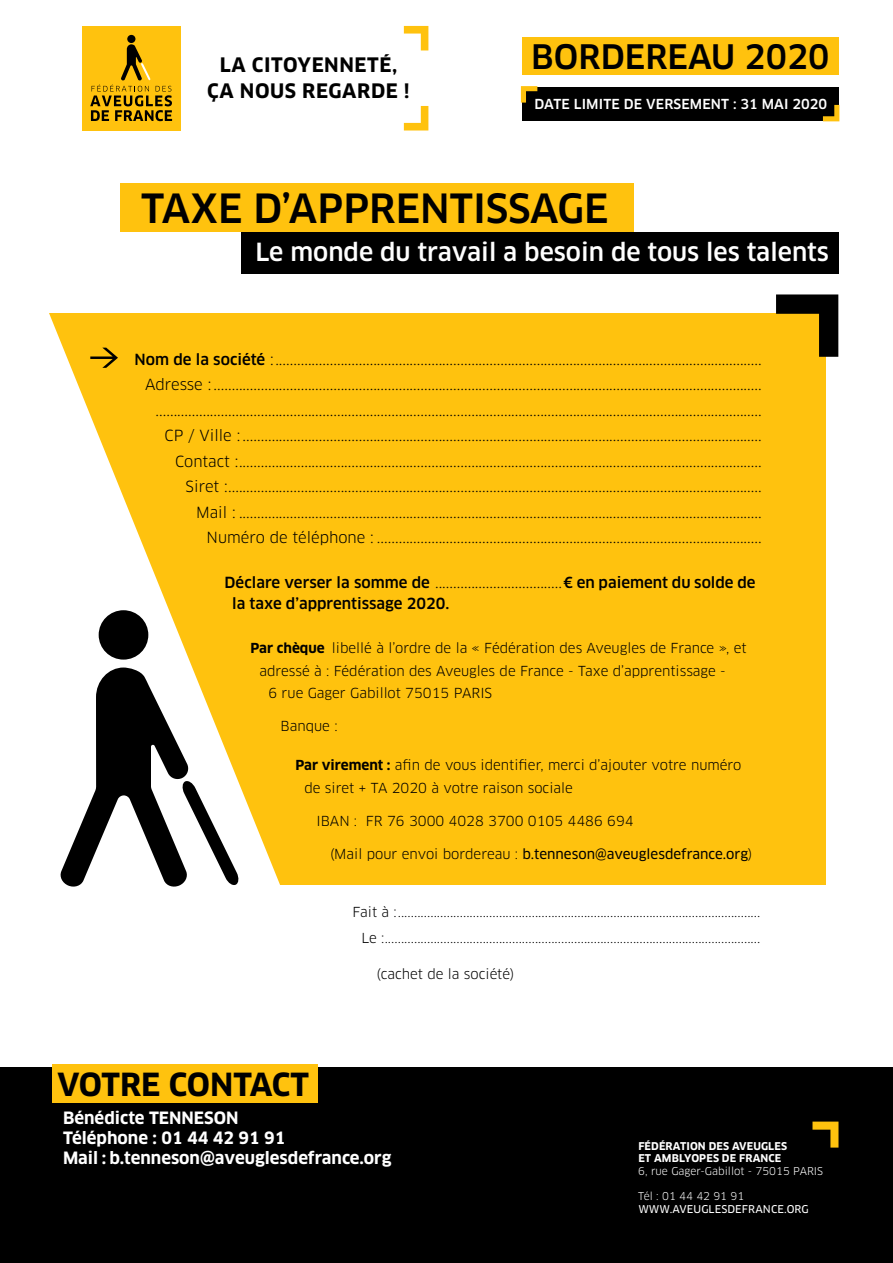
<style>
.page{position:relative;width:893px;height:1263px;background:#fff}
.page>*{position:absolute;margin:0;border:0;box-sizing:border-box;transform-origin:0 0}
.t1{font:500 39.3px "Clan OT";color:#000}
.t2{font:500 33px "Clan OT";color:#000}
.t3{font:700 31.2px "Clan OT";letter-spacing:-.01em;color:#000}
.t4{font:500 24.45px "Clan OT";color:#fff}
.t5{font:700 19.5px/26.5px "Clan OT";letter-spacing:.03em;color:#000;text-align:center}
.t6{font:700 16.65px/20px "Clan OT";color:#fff}
.t7{font:15px/25.5px "Clan OT";color:#000;text-align:right}
.t8{font:500 15px/21px "Clan OT";color:#000}
.t9{font:13.5px/22.5px "Clan OT";color:#000}
.t10{font:13.5px "Clan OT News";color:#000}
.t11{font:500 13.5px "Clan OT";letter-spacing:.01em;color:#fff}
.t12{font:10.5px "Clan OT";color:#fff}
.t13{font:700 10.5px/12.6px "Clan OT";letter-spacing:.01em;color:#fff}
.t14{font:10.5px "Clan OT News";letter-spacing:.01em;color:#fff}
.s1{font-weight:500}
.s2{font-weight:400}
.s3{font-weight:700}
.s4{font-family:"Clan OT"}
</style>
<div class="page">
<div style="left:0;top:314px;width:826px;height:571px;background:#ffc20e"></div>
<svg style="left:0;top:313px;width:338px;height:572px"></svg>
<svg style="left:776px;top:294px;width:62px;height:63px"></svg>
<div style="left:99px;top:610px;width:49px;height:50px;background:#000;border-radius:50%"></div>
<svg style="left:59px;top:667px;width:180px;height:220px;background:#a5a297"></svg>
<div style="left:241px;top:232px;width:597px;height:42px;background:#000"></div>
<div style="left:120px;top:183px;width:514px;height:49px;background:#ffc20e"></div>
<div style="left:0;top:1067px;width:893px;height:196px;background:#000"></div>
<div style="left:52px;top:1064px;width:266px;height:39px;background:#ffc20e"></div>
<svg style="left:812px;top:1121px;width:26px;height:26px"></svg>
<div style="left:522px;top:87px;width:316px;height:33px;background:#000"></div>
<svg style="left:404px;top:106px;width:24px;height:24px"></svg>
<svg style="left:404px;top:26px;width:24px;height:24px"></svg>
<div style="left:82px;top:26px;width:99px;height:105px;background:#ffc20e"></div>
<div style="left:127px;top:35px;width:8px;height:8px;background:#000;border-radius:50%"></div>
<svg style="left:90px;top:44px;width:82px;height:77px"></svg>
<svg style="left:90px;top:348px;width:28px;height:20px"></svg>
<div style="left:522px;top:37px;width:316px;height:37px;background:#ffc20e"></div>
<svg style="left:521px;top:86px;width:16px;height:17px"></svg>
<svg style="left:823px;top:105px;width:16px;height:16px"></svg>
<h3 class="t5" style="left:207px;top:51px;width:204px">LA CITOYENNETÉ,<br>ÇA NOUS REGARDE !</h3>
<h2 class="t2" style="left:531px;top:37px;width:300px">BORDEREAU 2020</h2>
<p class="t11" style="left:535px;top:96px;width:294px">DATE LIMITE DE VERSEMENT : 31 MAI 2020</p>
<h1 class="t1" style="left:141px;top:186px;width:469px">TAXE D’APPRENTISSAGE</h1>
<h3 class="t4" style="left:255px;top:238px;width:575px">Le monde du travail a besoin de tous les talents</h3>
<p class="t7" style="left:135px;top:346px;width:629px"><span class="s1">Nom de la société</span> :......................................................................................................................................<br>Adresse : ....................................................................................................................................................... .......................................................................................................................................................................<br>CP / Ville : ...............................................................................................................................................<br>Contact :................................................................................................................................................<br>Siret :...................................................................................................................................................<br>Mail : ................................................................................................................................................<br>Numéro de téléphone : ..........................................................................................................</p>
<p class="t8" style="left:232px;top:572px;width:525px;text-indent:-8px">Déclare verser la somme de <span class="s2">...................................</span>€ en paiement du solde de la taxe d’apprentissage 2020.</p>
<p class="t9" style="left:250px;top:637px;width:498px"><span class="s3">Par chèque</span> libellé à l’ordre de la « Fédération des Aveugles de France », et</p>
<p class="t9" style="left:259px;top:659px;width:468px">adressé à : Fédération des Aveugles de France - Taxe d’apprentissage -</p>
<p class="t9" style="left:268px;top:682px;width:225px">6 rue Gager Gabillot 75015 PARIS</p>
<p class="t9" style="left:280px;top:715px;width:59px">Banque :</p>
<p class="t9" style="left:304px;top:754px;width:438px;text-indent:-9px"><span class="s3">Par virement :</span> afin de vous identifier, merci d’ajouter votre numéro de siret + TA 2020 à votre raison sociale</p>
<p class="t9" style="left:316px;top:809px;width:319px">IBAN : FR 76 3000 4028 3700 0105 4486 694</p>
<p class="t10" style="left:330px;top:846px;width:424px"><span class="s4">(Mail pour envoi bordereau :</span> b.tenneson@aveuglesdefrance.org<span class="s4">)</span></p>
<p class="t9" style="left:352px;top:899px;width:409px;line-height:25.5px;text-align:right">Fait à :...............................................................................................................<br>Le :...................................................................................................................</p>
<p class="t9" style="left:376px;top:962px;width:139px">(cachet de la société)</p>
<h3 class="t3" style="left:58px;top:1066px;width:253px">VOTRE CONTACT</h3>
<p class="t6" style="left:63px;top:1108px;width:330px">Bénédicte TENNESON<br>Téléphone : 01 44 42 91 91<br>Mail : b.tenneson@aveuglesdefrance.org</p>
<p class="t13" style="left:638px;top:1140px;width:150px">FÉDÉRATION DES AVEUGLES<br>ET AMBLYOPES DE FRANCE</p>
<p class="t12" style="left:638px;top:1165px;width:186px">6, rue Gager-Gabillot - 75015 PARIS</p>
<p class="t12" style="left:638px;top:1190px;width:107px">Tél : 01 44 42 91 91</p>
<p class="t14" style="left:638px;top:1203px;width:172px">WWW.AVEUGLESDEFRANCE.ORG</p>
</div>
